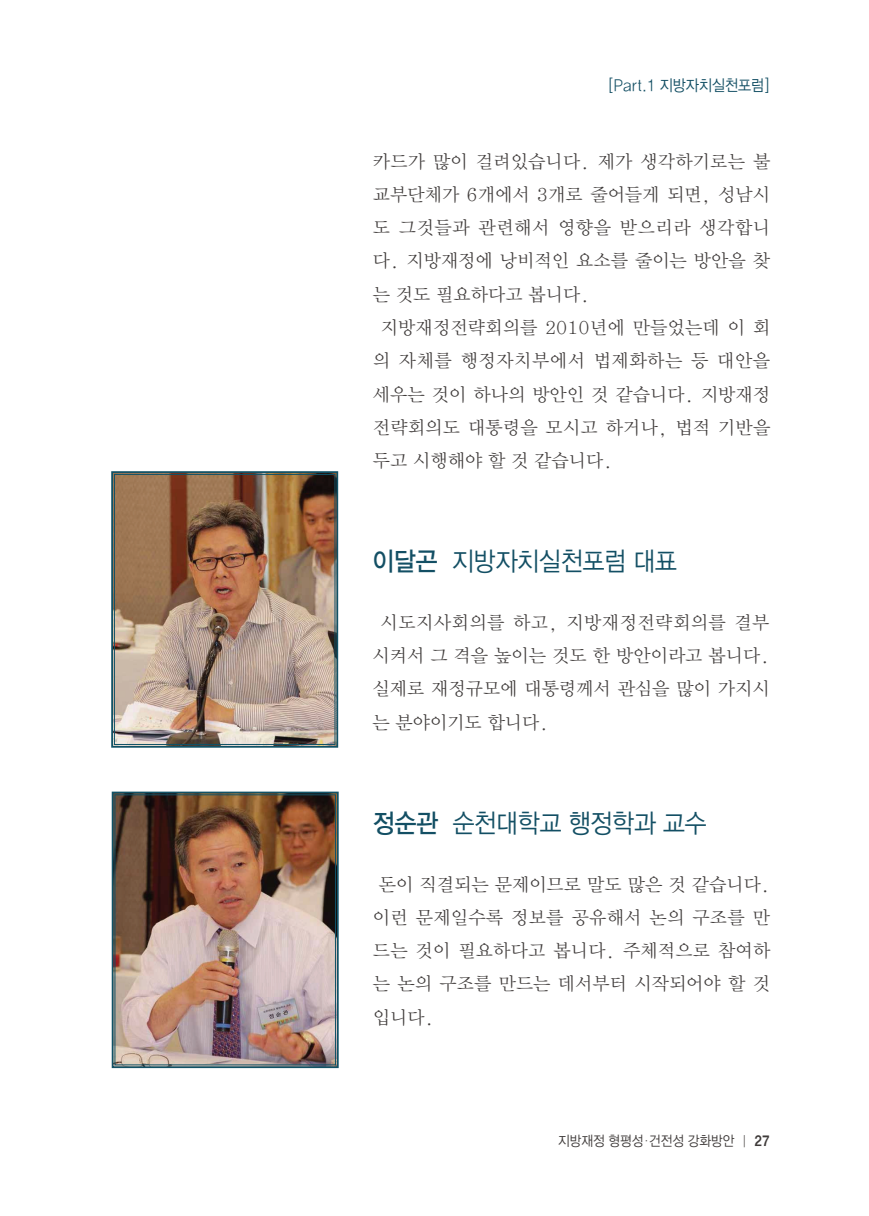
<style>
.page{position:relative;width:869px;height:1216px;background:#fff}
.page>*{position:absolute;margin:0;border:0;box-sizing:border-box;transform-origin:0 0}
.t1{font:26.25px "Yoon Gothic L KS Cms UHC H";color:#134f64;scale:.9 1}
.t2{font:18.38px/33.2px "Yoon Myungjo L KS Cms UHC H";letter-spacing:.01em;color:#3e3a39;text-align:justify}
.t3{font:18.38px "Yoon Myungjo L KS Cms UHC H";letter-spacing:.03em;color:#3e3a39}
.t4{font:15.75px "Yoon Gothic L KS Cms UHC H";color:#134f64;scale:.9 1}
.t5{font:14px "Yoon Gothic L KS Cms UHC H";color:#3e3a39;scale:.9 1}
.s1{font-family:"Yoon Gothic M KS Cms UHC H"}
.s2{font-family:"Yoon Gothic B KS Cms UHC H"}
</style>
<div class="page">
<img style="left:111px;top:791px;width:228px;height:277px">
<div style="left:115px;top:794px;width:220px;height:271px;border:1px solid #115266"></div>
<img style="left:111px;top:471px;width:228px;height:277px">
<div style="left:114px;top:474px;width:221px;height:270px;border:1px solid #115266"></div>
<p class="t4" style="left:608px;top:78px;width:180px">[Part.1 지방자치실천포럼]</p>
<p class="t2" style="left:373px;top:146px;width:398px">카드가 많이 걸려있습니다. 제가 생각하기로는 불</p>
<p class="t2" style="left:373px;top:179px;width:398px">교부단체가 6개에서 3개로 줄어들게 되면, 성남시</p>
<p class="t3" style="left:373px;top:219px;width:398px">도 그것들과 관련해서 영향을 받으리라 생각합니</p>
<p class="t2" style="left:373px;top:245px;width:398px">다. 지방재정에 낭비적인 요소를 줄이는 방안을 찾</p>
<p class="t2" style="left:373px;top:279px;width:218px">는 것도 필요하다고 봅니다.</p>
<p class="t2" style="left:380px;top:312px;width:391px">지방재정전략회의를 2010년에 만들었는데 이 회</p>
<p class="t3" style="left:373px;top:352px;width:398px">의 자체를 행정자치부에서 법제화하는 등 대안을</p>
<p class="t2" style="left:373px;top:378px;width:398px">세우는 것이 하나의 방안인 것 같습니다. 지방재정</p>
<p class="t2" style="left:373px;top:412px;width:398px">전략회의도 대통령을 모시고 하거나, 법적 기반을</p>
<p class="t2" style="left:373px;top:445px;width:241px">두고 시행해야 할 것 같습니다.</p>
<h1 class="t1" style="left:372px;top:549px;width:340px"><span class="s1">이달곤</span> 지방자치실천포럼 대표</h1>
<p class="t2" style="left:372px;top:607px;width:398px;text-indent:8px">시도지사회의를 하고, 지방재정전략회의를 결부 시켜서 그 격을 높이는 것도 한 방안이라고 봅니다. 실제로 재정규모에 대통령께서 관심을 많이 가지시 는 분야이기도 합니다.</p>
<h1 class="t1" style="left:373px;top:810px;width:372px"><span class="s1">정순관</span> 순천대학교 행정학과 교수</h1>
<p class="t2" style="left:373px;top:868px;width:398px;text-indent:6px">돈이 직결되는 문제이므로 말도 많은 것 같습니다. 이런 문제일수록 정보를 공유해서 논의 구조를 만 드는 것이 필요하다고 봅니다. 주체적으로 참여하 는 논의 구조를 만드는 데서부터 시작되어야 할 것 입니다.</p>
<p class="t5" style="left:558px;top:1134px;width:236px">지방재정 형평성•건전성 강화방안 | <span class="s2">27</span></p>
</div>
